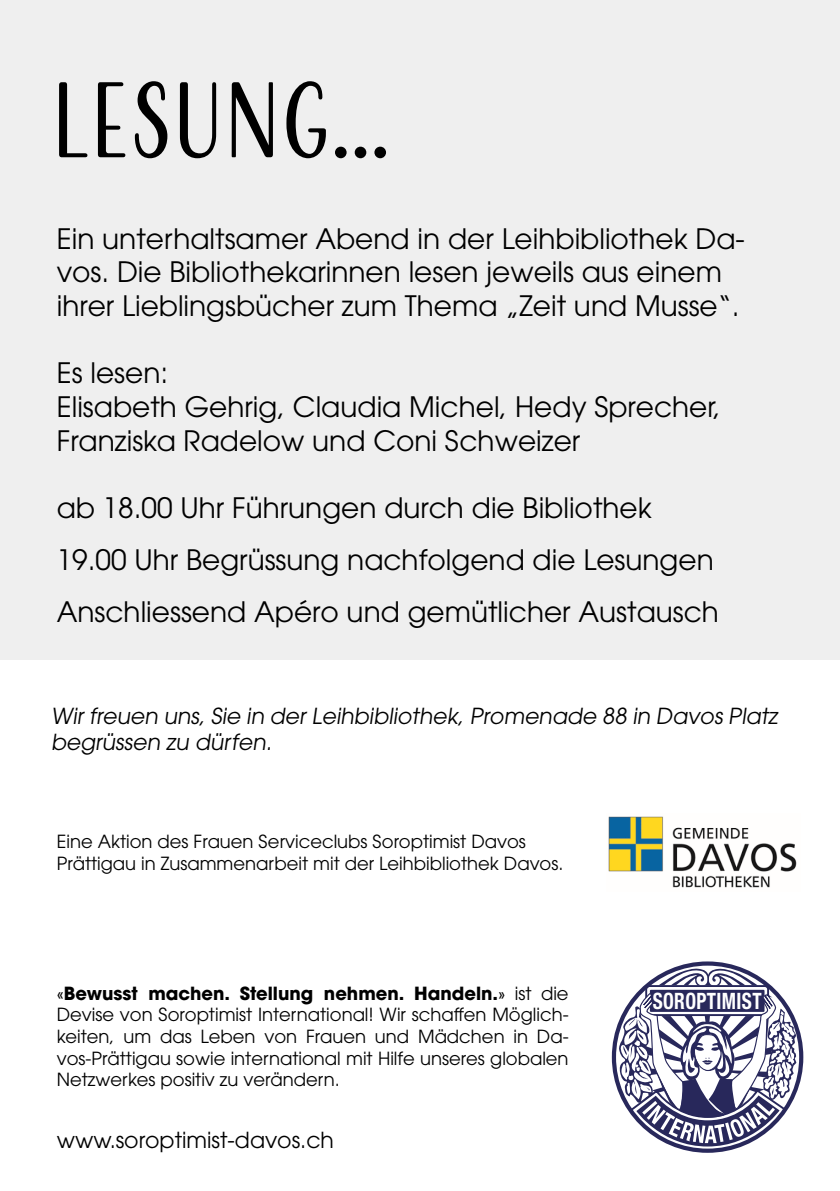
<style>
.page{position:relative;width:840px;height:1191px;background:#fff}
.page>*{position:absolute;margin:0;border:0;box-sizing:border-box;transform-origin:0 0}
.t1{font:100px "Adorn S Condensed Sans";letter-spacing:-.005em;color:#000}
.t2{font:28px/33.6px "ITC Avant Garde Pro";color:#000}
.t3{font:700 condensed 22.6px "Helvetica Neue";letter-spacing:.02em;color:#fff;scale:.85 1}
.t4{font:22px/26.4px "ITC Avant Garde Pro";color:#000}
.t5{font:18px/21.6px "ITC Avant Garde Pro";color:#000}
.s1{font-family:"Eurostile LT Pro";font-stretch:condensed}
.s2{font-weight:700}
</style>
<div class="page">
<div style="left:0;top:0;width:839px;height:659px;background:#efefef"></div>
<svg style="left:618px;top:968px;width:178px;height:184px"></svg>
<img style="left:608px;top:816px;width:189px;height:72px">
<h1 class="t1" style="left:51px;top:58px;width:341px">LESUNG...</h1>
<p class="t2" style="left:57px;top:221px;width:689px">Ein unterhaltsamer Abend in der Leihbibliothek Da&shy;vos. Die Bibliothekarinnen lesen jeweils aus einem ihrer Lieblingsbücher zum Thema „Zeit und Musse“.</p>
<p class="t2" style="left:57px;top:356px;width:665px">Es lesen:<br>Elisabeth Gehrig, Claudia Michel, Hedy Sprecher,<br>Franziska Radelow und Coni Schweizer</p>
<p class="t2" style="left:57px;top:481px;width:663px;line-height:52px">ab 18.00 Uhr Führungen durch die Bibliothek<br>19.00 Uhr Begrüssung nachfolgend die Lesungen<br>Anschliessend Apéro und gemütlicher Austausch</p>
<p class="t4" style="left:51px;top:702px;width:731px">Wir freuen uns, Sie in der Leihbibliothek, Promenade 88 in Davos Platz begrüssen zu dürfen.</p>
<p class="t5" style="left:57px;top:831px;width:508px">Eine Aktion des Frauen Serviceclubs Soroptimist Davos<br>Prättigau in Zusammenarbeit mit der Leihbibliothek Davos.</p>
<p class="t5" style="left:57px;top:982px;width:513px;text-align:justify"><span class="s1">«</span><span class="s2">Bewusst machen. Stellung nehmen. Handeln.</span><span class="s1">»</span> ist die Devise von Soroptimist International! Wir schaffen Möglich&shy;keiten, um das Leben von Frauen und Mädchen in Da&shy;vos-Prättigau sowie international mit Hilfe unseres globalen Netzwerkes positiv zu verändern.</p>
<p class="t4" style="left:57px;top:1126px;width:278px">www.soroptimist-davos.ch</p>
<p class="t3" style="left:652px;top:982px;width:130px">SOROPTIMIST</p>
</div>
